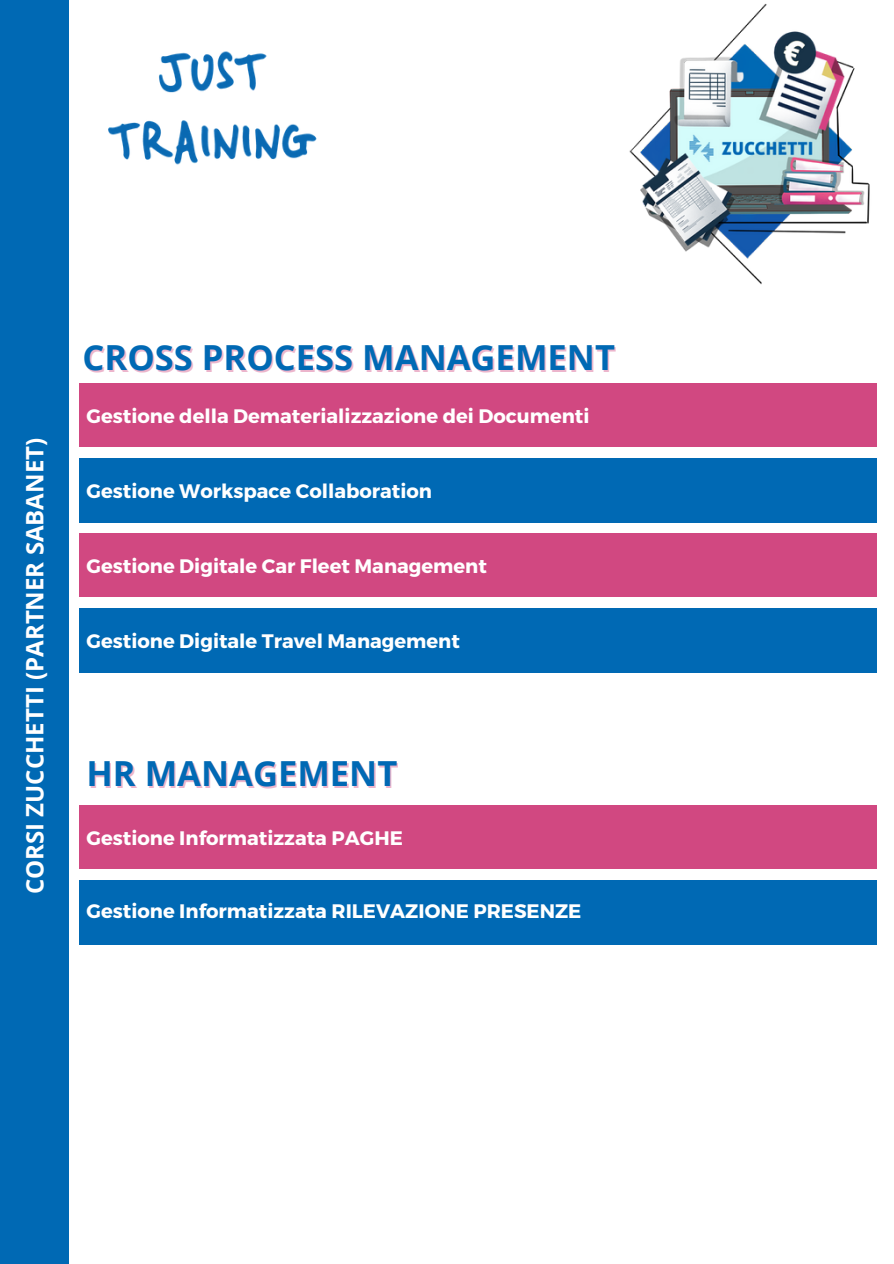
<style>
.page{position:relative;width:894px;height:1264px;background:#fff}
.page>*{position:absolute;margin:0;border:0;box-sizing:border-box;transform-origin:0 0}
.t1{font:700 34.5px "Open Sans";color:#0069b4}
.t2{font:700 24px "Open Sans";color:#fff}
.t3{font:700 19.5px "Montserrat";color:#fff}
</style>
<div class="page">
<div style="left:0;top:0;width:68px;height:1263px;background:#0069b4"></div>
<div style="left:79px;top:383px;width:797px;height:64px;background:#d14881"></div>
<div style="left:79px;top:458px;width:797px;height:64px;background:#0069b4"></div>
<div style="left:79px;top:533px;width:797px;height:64px;background:#d14881"></div>
<div style="left:79px;top:608px;width:797px;height:64px;background:#0069b4"></div>
<div style="left:79px;top:805px;width:797px;height:64px;background:#d14881"></div>
<div style="left:79px;top:880px;width:797px;height:64px;background:#0069b4"></div>
<img style="left:629px;top:3px;width:241px;height:282px">
<img style="left:108px;top:51px;width:209px;height:114px">
<p class="t2" style="left:18px;top:894px;width:458px;rotate:-90deg">CORSI ZUCCHETTI (PARTNER SABANET)</p>
<p class="t1" style="left:83px;top:333px;width:533px">CROSS PROCESS MANAGEMENT</p>
<p class="t3" style="left:87px;top:403px;width:504px">Gestione della Dematerializzazione dei Documenti</p>
<p class="t3" style="left:87px;top:478px;width:347px">Gestione Workspace Collaboration</p>
<p class="t3" style="left:87px;top:553px;width:401px">Gestione Digitale Car Fleet Management</p>
<p class="t3" style="left:87px;top:628px;width:374px">Gestione Digitale Travel Management</p>
<p class="t1" style="left:86px;top:749px;width:312px">HR MANAGEMENT</p>
<p class="t3" style="left:87px;top:825px;width:318px">Gestione Informatizzata PAGHE</p>
<p class="t3" style="left:87px;top:898px;width:496px">Gestione Informatizzata RILEVAZIONE PRESENZE</p>
</div>
